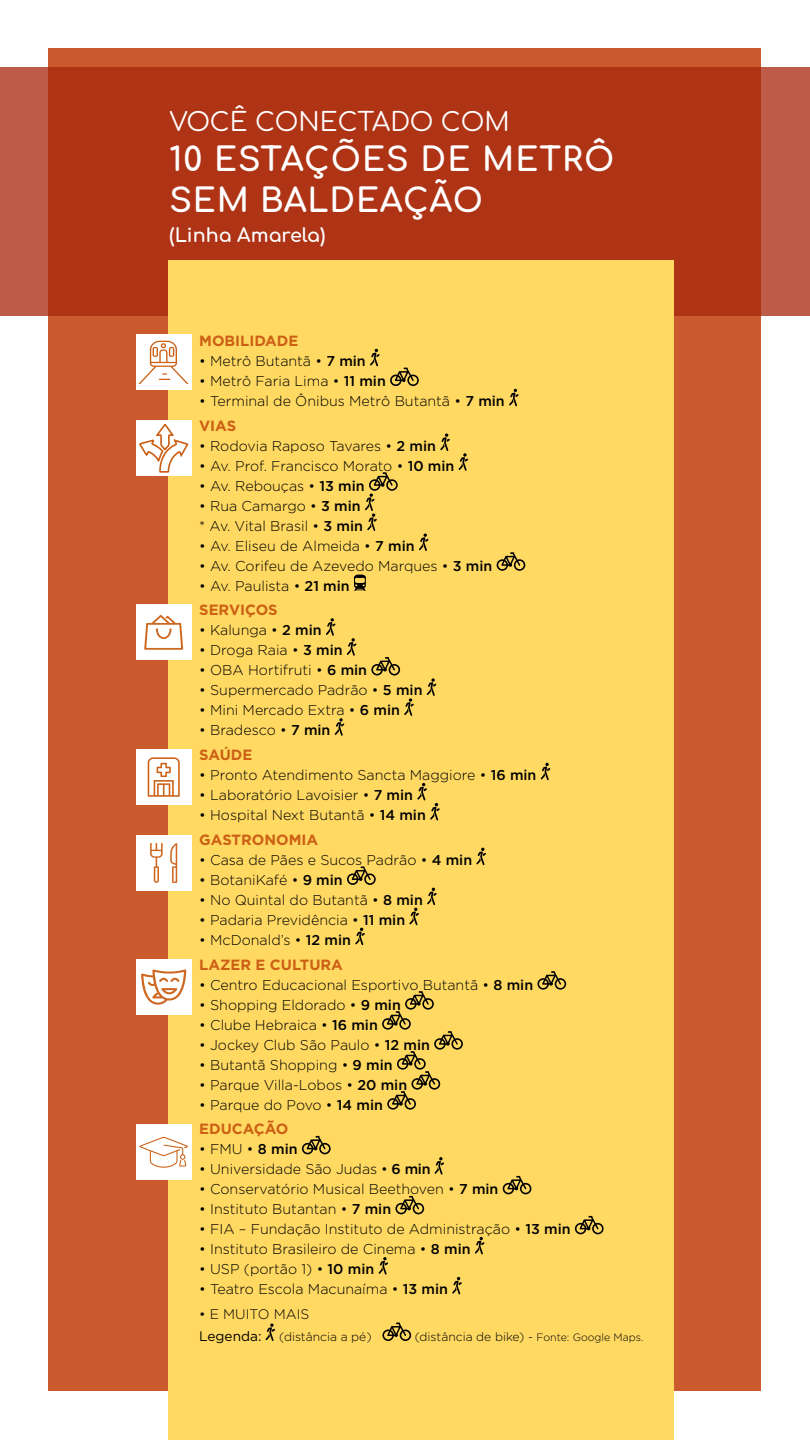
<style>
.page{position:relative;width:810px;height:1440px;background:#fff}
.page>*{position:absolute;margin:0;border:0;box-sizing:border-box;transform-origin:0 0}
.t1{font:700 32.85px/40.1px "Comfortaa";letter-spacing:.025em;color:#fff}
.t2{font:25.72px "Comfortaa";color:#fff}
.t3{font:700 19.12px "Comfortaa";color:#fff}
.t4{font:700 14.77px "Gotham";color:#cc6015}
.t5{font:300 14.25px/20px "Gotham";color:#000}
.t6{font:300 13.88px "Gotham";color:#000}
.t7{font:13.65px "Gotham";color:#000}
.t8{font:300 12.15px "Gotham";color:#000}
.s1{font-weight:500}
.s2{font-size:10.57px}
</style>
<div class="page">
<div style="left:49px;top:49px;width:712px;height:1342px;background:#cb5b2f"></div>
<svg style="left:0;top:68px;width:810px;height:248px;background:#b0381c"></svg>
<div style="left:169px;top:260px;width:505px;height:1180px;background:#ffd962"></div>
<div style="left:136px;top:605px;width:55px;height:55px;background:#fff"></div>
<svg style="left:144px;top:615px;width:39px;height:35px"></svg>
<div style="left:136px;top:959px;width:55px;height:56px;background:#fff"></div>
<svg style="left:141px;top:969px;width:45px;height:36px"></svg>
<div style="left:136px;top:1125px;width:55px;height:55px;background:#fff"></div>
<svg style="left:139px;top:1137px;width:49px;height:31px"></svg>
<div style="left:136px;top:749px;width:55px;height:56px;background:#fff"></div>
<svg style="left:148px;top:757px;width:32px;height:40px"></svg>
<svg style="left:370px;top:349px;width:10px;height:17px"></svg>
<svg style="left:390px;top:368px;width:29px;height:18px"></svg>
<svg style="left:509px;top:389px;width:10px;height:17px"></svg>
<svg style="left:440px;top:433px;width:10px;height:18px"></svg>
<svg style="left:459px;top:453px;width:9px;height:18px"></svg>
<svg style="left:365px;top:472px;width:33px;height:59px"></svg>
<svg style="left:419px;top:533px;width:10px;height:18px"></svg>
<svg style="left:497px;top:552px;width:28px;height:19px"></svg>
<svg style="left:354px;top:575px;width:12px;height:16px"></svg>
<svg style="left:326px;top:618px;width:10px;height:18px"></svg>
<svg style="left:347px;top:638px;width:9px;height:18px"></svg>
<svg style="left:371px;top:657px;width:29px;height:18px"></svg>
<svg style="left:427px;top:678px;width:9px;height:18px"></svg>
<svg style="left:404px;top:698px;width:10px;height:18px"></svg>
<svg style="left:335px;top:718px;width:9px;height:18px"></svg>
<svg style="left:541px;top:763px;width:9px;height:17px"></svg>
<svg style="left:417px;top:783px;width:23px;height:37px"></svg>
<svg style="left:476px;top:848px;width:10px;height:17px"></svg>
<svg style="left:347px;top:866px;width:29px;height:19px"></svg>
<svg style="left:427px;top:888px;width:10px;height:17px"></svg>
<svg style="left:409px;top:908px;width:10px;height:17px"></svg>
<svg style="left:355px;top:928px;width:10px;height:17px"></svg>
<svg style="left:537px;top:971px;width:29px;height:19px"></svg>
<svg style="left:382px;top:991px;width:81px;height:119px"></svg>
<svg style="left:302px;top:1136px;width:29px;height:18px"></svg>
<svg style="left:434px;top:1157px;width:10px;height:18px"></svg>
<svg style="left:503px;top:1176px;width:28px;height:18px"></svg>
<svg style="left:395px;top:1196px;width:29px;height:18px"></svg>
<svg style="left:575px;top:1216px;width:29px;height:18px"></svg>
<svg style="left:475px;top:1237px;width:10px;height:17px"></svg>
<svg style="left:379px;top:1257px;width:9px;height:18px"></svg>
<svg style="left:452px;top:1277px;width:10px;height:17px"></svg>
<svg style="left:266px;top:1324px;width:9px;height:17px"></svg>
<svg style="left:382px;top:1323px;width:29px;height:18px"></svg>
<div style="left:136px;top:334px;width:55px;height:56px;background:#fff"></div>
<svg style="left:138px;top:341px;width:51px;height:43px"></svg>
<div style="left:136px;top:835px;width:55px;height:56px;background:#fff"></div>
<svg style="left:170px;top:843px;width:7px;height:40px"></svg>
<svg style="left:150px;top:843px;width:13px;height:40px"></svg>
<div style="left:136px;top:421px;width:55px;height:55px;background:#fff"></div>
<svg style="left:139px;top:423px;width:50px;height:154px"></svg>
<h2 class="t2" style="left:170px;top:99px;width:342px">VOCÊ CONECTADO COM</h2>
<h1 class="t1" style="left:169px;top:135px;width:446px">10 ESTAÇÕES DE METRÔ<br>SEM BALDEAÇÃO</h1>
<h3 class="t3" style="left:170px;top:218px;width:157px">(Linha Amarela)</h3>
<p class="t4" style="left:199px;top:331px;width:101px">MOBILIDADE</p>
<p class="t5" style="left:199px;top:351px;width:168px">• Metrô Butantã • <span class="s1">7 min</span></p>
<p class="t5" style="left:199px;top:371px;width:188px">• Metrô Faria Lima • <span class="s1">11 min</span></p>
<p class="t5" style="left:199px;top:391px;width:307px">• Terminal de Ônibus Metrô Butantã • <span class="s1">7 min</span></p>
<p class="t4" style="left:199px;top:416px;width:39px">VIAS</p>
<p class="t5" style="left:199px;top:436px;width:238px">• Rodovia Raposo Tavares • <span class="s1">2 min</span></p>
<p class="t5" style="left:199px;top:456px;width:257px">• Av. Prof. Francisco Morato • <span class="s1">10 min</span></p>
<p class="t5" style="left:199px;top:476px;width:167px">• Av. Rebouças • <span class="s1">13 min</span></p>
<p class="t5" style="left:199px;top:496px;width:165px">• Rua Camargo • <span class="s1">3 min </span>* Av. Vital Brasil • <span class="s1">3 min</span></p>
<p class="t5" style="left:199px;top:536px;width:217px">• Av. Eliseu de Almeida • <span class="s1">7 min</span></p>
<p class="t5" style="left:199px;top:556px;width:295px">• Av. Corifeu de Azevedo Marques • <span class="s1">3 min</span></p>
<p class="t5" style="left:199px;top:576px;width:152px">• Av. Paulista • <span class="s1">21 min</span></p>
<p class="t4" style="left:199px;top:600px;width:80px">SERVIÇOS</p>
<p class="t5" style="left:199px;top:620px;width:124px">• Kalunga • <span class="s1">2 min</span></p>
<p class="t5" style="left:199px;top:640px;width:145px">• Droga Raia • <span class="s1">3 min</span></p>
<p class="t5" style="left:199px;top:660px;width:169px">• OBA Hortifruti • <span class="s1">6 min</span></p>
<p class="t5" style="left:199px;top:680px;width:225px">• Supermercado Padrão • <span class="s1">5 min</span></p>
<p class="t5" style="left:199px;top:700px;width:202px">• Mini Mercado Extra • <span class="s1">6 min</span></p>
<p class="t5" style="left:199px;top:720px;width:133px">• Bradesco • <span class="s1">7 min</span></p>
<p class="t4" style="left:199px;top:745px;width:55px">SAÚDE</p>
<p class="t5" style="left:199px;top:765px;width:339px">• Pronto Atendimento Sancta Maggiore • <span class="s1">16 min</span></p>
<p class="t5" style="left:199px;top:785px;width:215px">• Laboratório Lavoisier • <span class="s1">7 min</span></p>
<p class="t5" style="left:199px;top:805px;width:228px">• Hospital Next Butantã • <span class="s1">14 min</span></p>
<p class="t4" style="left:199px;top:830px;width:121px">GASTRONOMIA</p>
<p class="t5" style="left:199px;top:850px;width:274px">• Casa de Pães e Sucos Padrão • <span class="s1">4 min</span></p>
<p class="t5" style="left:199px;top:870px;width:145px">• BotaniKafé • <span class="s1">9 min</span></p>
<p class="t5" style="left:199px;top:890px;width:225px">• No Quintal do Butantã • <span class="s1">8 min</span></p>
<p class="t5" style="left:199px;top:910px;width:208px">• Padaria Previdência • <span class="s1">11 min</span></p>
<p class="t5" style="left:199px;top:930px;width:153px">• McDonald’s • <span class="s1">12 min</span></p>
<p class="t4" style="left:199px;top:955px;width:145px">LAZER E CULTURA</p>
<p class="t5" style="left:199px;top:974px;width:335px">• Centro Educacional Esportivo Butantã • <span class="s1">8 min</span></p>
<p class="t5" style="left:199px;top:994px;width:203px">• Shopping Eldorado • <span class="s1">9 min</span></p>
<p class="t5" style="left:199px;top:1014px;width:180px">• Clube Hebraica • <span class="s1">16 min</span></p>
<p class="t5" style="left:199px;top:1034px;width:232px">• Jockey Club São Paulo • <span class="s1">12 min</span></p>
<p class="t5" style="left:199px;top:1054px;width:195px">• Butantã Shopping • <span class="s1">9 min</span></p>
<p class="t5" style="left:199px;top:1074px;width:210px">• Parque Villa-Lobos • <span class="s1">20 min</span></p>
<p class="t5" style="left:199px;top:1094px;width:185px">• Parque do Povo • <span class="s1">14 min</span></p>
<p class="t4" style="left:199px;top:1119px;width:91px">EDUCAÇÃO</p>
<p class="t5" style="left:199px;top:1139px;width:100px">• FMU • <span class="s1">8 min</span></p>
<p class="t5" style="left:199px;top:1159px;width:233px">• Universidade São Judas • <span class="s1">6 min</span></p>
<p class="t5" style="left:199px;top:1179px;width:301px">• Conservatório Musical Beethoven • <span class="s1">7 min</span></p>
<p class="t5" style="left:199px;top:1199px;width:193px">• Instituto Butantan • <span class="s1">7 min</span></p>
<p class="t5" style="left:199px;top:1219px;width:373px">• FIA – Fundação Instituto de Administração • <span class="s1">13 min</span></p>
<p class="t5" style="left:199px;top:1239px;width:273px">• Instituto Brasileiro de Cinema • <span class="s1">8 min</span></p>
<p class="t5" style="left:199px;top:1259px;width:177px">• USP (portão 1) • <span class="s1">10 min</span></p>
<p class="t5" style="left:199px;top:1279px;width:250px">• Teatro Escola Macunaíma • <span class="s1">13 min</span></p>
<p class="t6" style="left:199px;top:1306px;width:112px">• E MUITO MAIS</p>
<p class="t7" style="left:199px;top:1327px;width:64px">Legenda:</p>
<p class="t8" style="left:279px;top:1330px;width:94px">(distância a pé)</p>
<p class="t8" style="left:415px;top:1330px;width:230px">(distância de bike) - <span class="s2">Fonte: Google Maps.</span></p>
</div>
